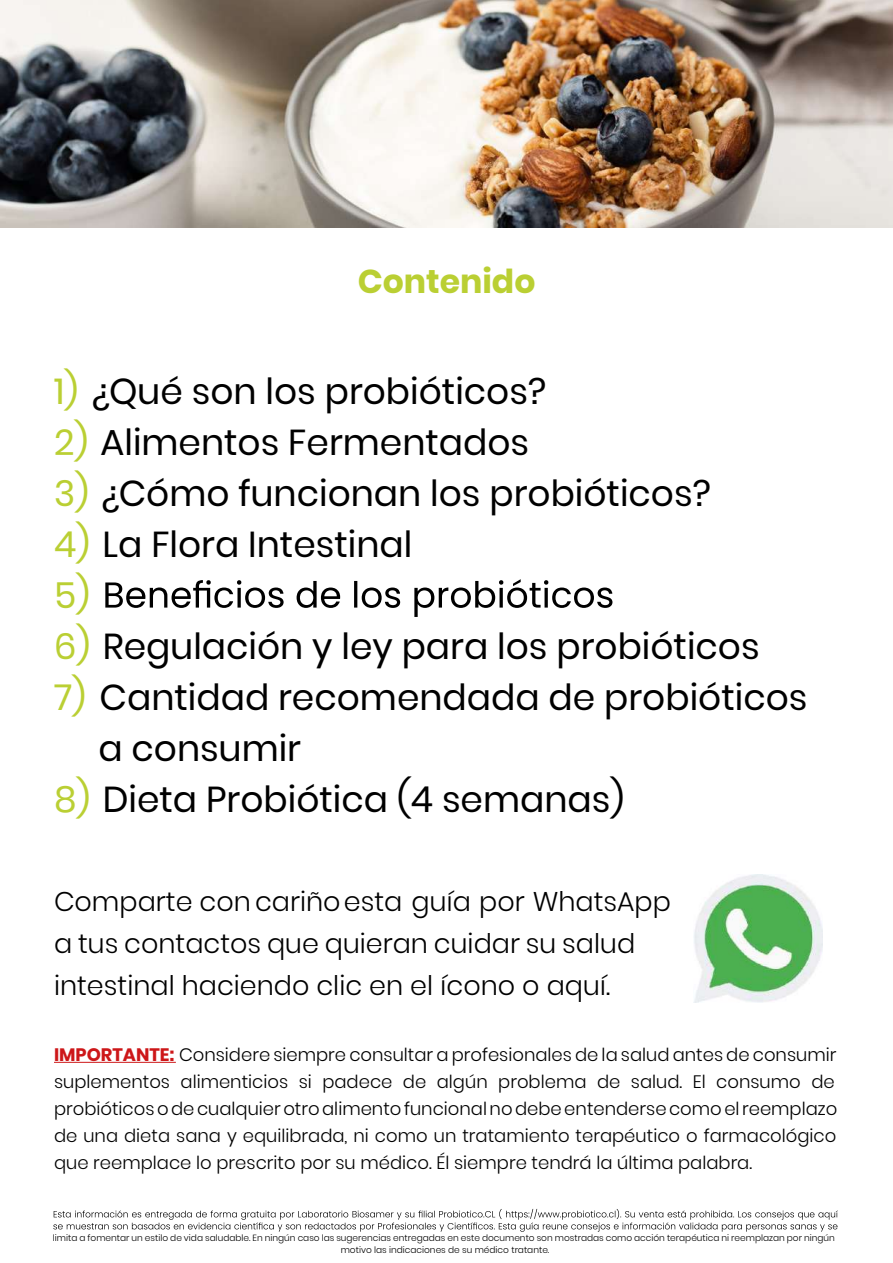
<style>
.page{position:relative;width:893px;height:1263px;background:#fff}
.page>*{position:absolute;margin:0;border:0;box-sizing:border-box;transform-origin:0 0}
.t1{font:36px/51px "Poppins";color:#000}
.t2{font:700 33px "Poppins";color:#bacf33}
.t3{font:300 27px/42px "Poppins";color:#000}
.t4{font:300 18px/27px "Poppins";color:#000}
.t5{font:300 9px/12px "Poppins";color:#000;text-align:center}
.s1{color:#bacf33}
.s2{font-weight:700;color:#cd1719}
</style>
<div class="page">
<hr style="left:54px;top:1062px;width:122px;height:1px;background:#cd1719">
<svg style="left:53px;top:1209px;width:785px;height:23px"></svg>
<svg style="left:105px;top:579px;width:507px;height:38px"></svg>
<img style="left:0;top:0;width:893px;height:227px">
<img style="left:694px;top:874px;width:128px;height:128px">
<h2 class="t2" style="left:358px;top:262px;width:179px">Contenido</h2>
<h1 class="t1" style="left:54px;top:366px;width:494px"><span class="s1">1)</span> ¿Qué son los probióticos?</h1>
<h1 class="t1" style="left:54px;top:417px;width:477px"><span class="s1">2)</span> Alimentos Fermentados</h1>
<h1 class="t1" style="left:54px;top:468px;width:658px"><span class="s1">3)</span> ¿Cómo funcionan los probióticos?</h1>
<h1 class="t1" style="left:54px;top:519px;width:360px"><span class="s1">4)</span> La Flora Intestinal<br><span class="s1">5)</span></h1>
<h1 class="t1" style="left:54px;top:621px;width:707px"><span class="s1">6)</span> Regulación y ley para los probióticos</h1>
<h1 class="t1" style="left:98px;top:672px;width:710px;text-indent:-44px"><span class="s1">7)</span> Cantidad recomendada de probióticos a consumir</h1>
<h1 class="t1" style="left:54px;top:774px;width:572px"><span class="s1">8)</span> Dieta Probiótica (4 semanas)</h1>
<h3 class="t3" style="left:54px;top:881px;width:618px">Comparte con cariño esta guía por WhatsApp a tus contactos que quieran cuidar su salud intestinal haciendo clic en el ícono o aquí.</h3>
<p class="t4" style="left:54px;top:1041px;width:785px"><span class="s2">IMPORTANTE:</span> Considere siempre consultar a profesionales de la salud antes de consumir suplementos alimenticios si padece de algún problema de salud. El consumo de probióticosodecualquierotroalimentofuncionalnodebeentendersecomoelreemplazo de una dieta sana y equilibrada, ni como un tratamiento terapéutico o farmacológico que reemplace lo prescrito por su médico. Él siempre tendrá la última palabra.</p>
<p class="t5" style="left:53px;top:1232px;width:783px">limita a fomentar un estilo de vida saludable. En ningún caso las sugerencias entregadas en este documento son mostradas como acción terapéutica ni reemplazan por ningún motivo las indicaciones de su médico tratante.</p>
</div>
